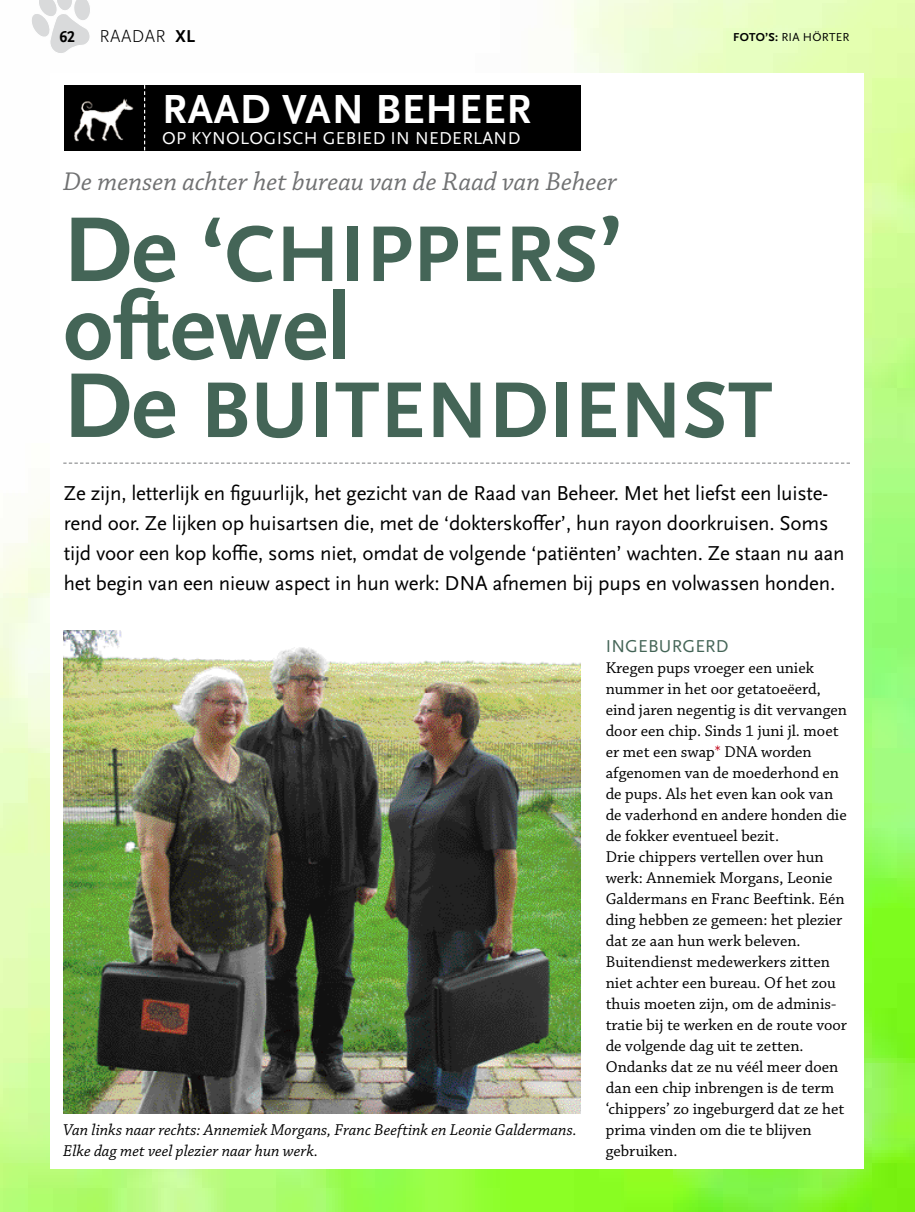
<style>
.page{position:relative;width:915px;height:1212px;background:#fff}
.page>*{position:absolute;margin:0;border:0;box-sizing:border-box;transform-origin:0 0}
.t1{font:700 96px "Scala Sans Pro";color:#446557}
.t2{font:700 82.5px "Scala Sans Pro";letter-spacing:.01em;color:#446557}
.t3{font:700 42.45px "Scala Sans Pro";letter-spacing:.02em;color:#fff}
.t4{font:italic 27px "Chaparral Pro";color:#707172}
.t5{font:21px/30px "Scala Sans Pro";letter-spacing:-.01em;color:#000}
.t6{font:18px "Scala Sans Pro";letter-spacing:.02em;color:#fff}
.t7{font:18px "Scala Sans Pro";letter-spacing:.01em;color:#446557}
.t8{font:300 18px "Scala Sans Pro";letter-spacing:.02em;color:#000}
.t9{font:16.5px/21px "Chaparral Pro";color:#000}
.t10{font:italic 16.5px/21px "Chaparral Pro";color:#000}
.t11{font:700 16.5px "Scala Sans Pro";color:#000;scale:.95 1}
.t12{font:12px "Scala Sans Pro";letter-spacing:.02em;color:#000}
.s1{font-weight:700}
.s2{font-size:96px}
.s3{color:#c00418}
</style>
<div class="page">
<img style="left:0;top:0;width:914px;height:1212px">
<div style="left:50px;top:73px;width:813px;height:1095px;background:#fff"></div>
<svg style="left:31px;top:0;width:60px;height:55px"></svg>
<div style="left:64px;top:85px;width:516px;height:65px;background:#000"></div>
<svg style="left:144px;top:85px;width:1px;height:65px"></svg>
<img style="left:74px;top:98px;width:60px;height:44px">
<svg style="left:63px;top:463px;width:786px;height:1px"></svg>
<img style="left:63px;top:631px;width:517px;height:483px">
<p class="t11" style="left:59px;top:27px;width:18px">62</p>
<p class="t8" style="left:99px;top:26px;width:97px">RAADAR <span class="s1">XL</span></p>
<h3 class="t3" style="left:162px;top:84px;width:370px">RAAD VAN BEHEER</h3>
<p class="t6" style="left:162px;top:127px;width:360px">OP KYNOLOGISCH GEBIED IN NEDERLAND</p>
<h3 class="t4" style="left:63px;top:166px;width:555px">De mensen achter het bureau van de Raad van Beheer</h3>
<p class="t12" style="left:733px;top:30px;width:118px"><span class="s1">FOTO’S:</span> RIA HÖRTER</p>
<h2 class="t2" style="left:63px;top:206px;width:560px"><span class="s2">De ‘</span>CHIPPERS<span class="s2">’</span></h2>
<h1 class="t1" style="left:63px;top:271px;width:288px">oftewel</h1>
<h2 class="t2" style="left:63px;top:362px;width:710px"><span class="s2">De</span> BUITENDIENST</h2>
<p class="t5" style="left:64px;top:478px;width:782px">Ze zijn, letterlijk en figuurlijk, het gezicht van de Raad van Beheer. Met het liefst een luiste&shy;rend oor. Ze lijken op huisartsen die, met de ‘dokterskoffer’, hun rayon doorkruisen. Soms tijd voor een kop koffie, soms niet, omdat de volgende ‘patiënten’ wachten. Ze staan nu aan het begin van een nieuw aspect in hun werk: DNA afnemen bij pups en volwassen honden.</p>
<p class="t10" style="left:63px;top:1119px;width:515px">Van links naar rechts: Annemiek Morgans, Franc Beeftink en Leonie Galdermans.<br>Elke dag met veel plezier naar hun werk.</p>
<p class="t7" style="left:605px;top:635px;width:124px">INGEBURGERD</p>
<p class="t9" style="left:605px;top:657px;width:243px">Kregen pups vroeger een uniek nummer in het oor getatoeëerd, eind jaren negentig is dit vervangen door een chip. Sinds 1 juni jl. moet er met een swap<span class="s3">*</span> DNA worden afgenomen van de moederhond en de pups. Als het even kan ook van de vaderhond en andere honden die de fokker eventueel bezit.<br>Drie chippers vertellen over hun werk: Annemiek Morgans, Leonie<br>Galdermans en Franc Beeftink. Eén ding hebben ze gemeen: het plezier dat ze aan hun werk beleven.<br>Buitendienst medewerkers zitten niet achter een bureau. Of het zou thuis moeten zijn, om de adminis&shy;tratie bij te werken en de route voor de volgende dag uit te zetten.<br>Ondanks dat ze nu véél meer doen dan een chip inbrengen is de term ‘chippers’ zo ingeburgerd dat ze het prima vinden om die te blijven gebruiken.</p>
</div>
